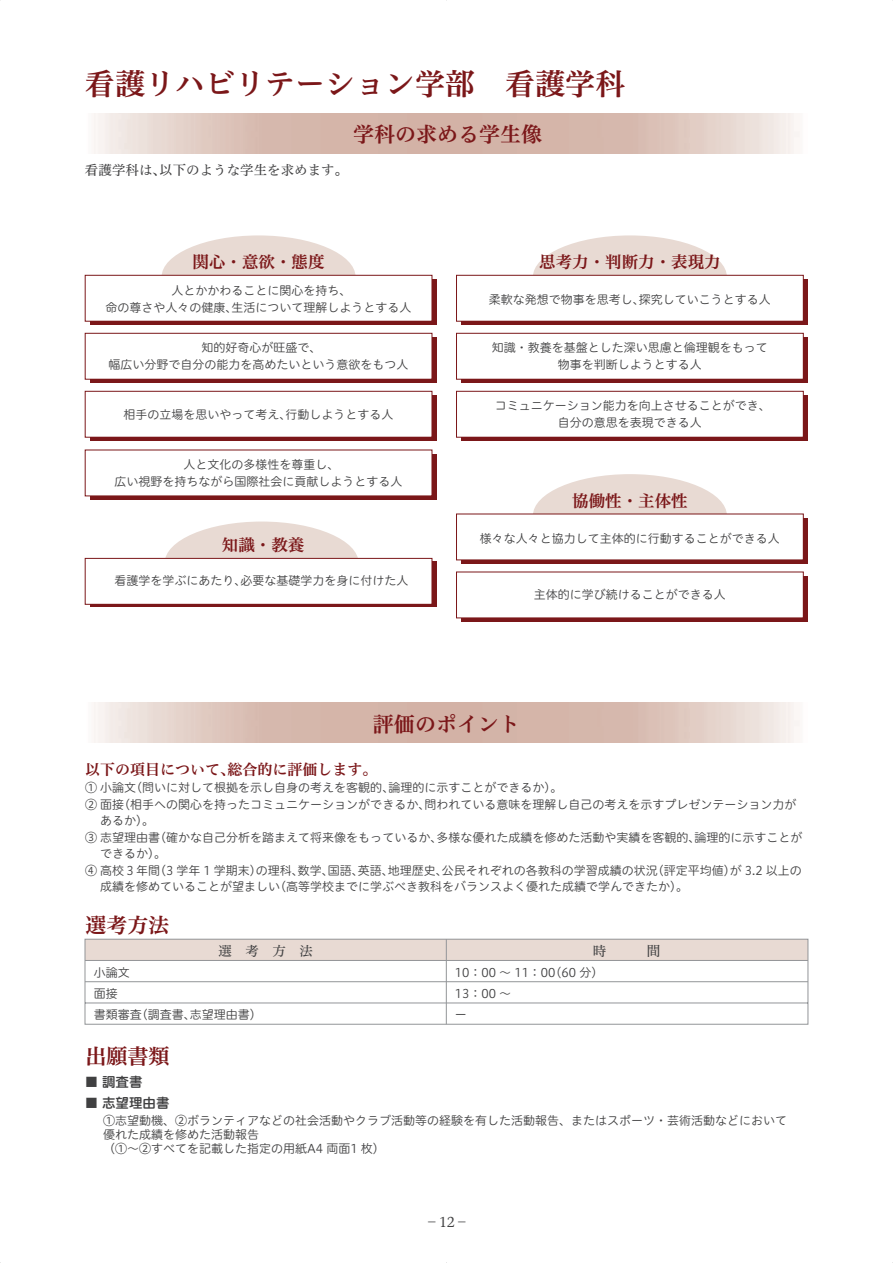
<style>
.page{position:relative;width:893px;height:1263px;background:#fff}
.page>*{position:absolute;margin:0;border:0;box-sizing:border-box;transform-origin:0 0}
.t1{font:30px "Hiragino UD Serif Std W6 90 msp RKSJ H";color:#7b1719}
.t2{font:21px "Hiragino UD Serif Std W6 90 msp RKSJ H";color:#7b1719}
.t3{font:16.5px "Hiragino UD Serif Std W6 90 msp RKSJ H";color:#7b1719}
.t4{font:15px "Hiragino UD Serif Std W6 90 msp RKSJ H";color:#7b1719}
.t5{font:13.5px "Hiragino UD Serif Std W4 90 msp RKSJ H";color:#404041}
.t6{font:13.5px "Hiragino UD Sans R Std W6 90 msp RKSJ H";color:#404041}
.t7{font:12px/16.5px "Hiragino UD Sans R Std W3 90 msp RKSJ H";color:#404041;text-align:center}
</style>
<div class="page">
<svg style="left:84px;top:938px;width:725px;height:87px"></svg>
<hr style="left:446px;top:939px;width:1px;height:85px;background:#939598">
<div style="left:162px;top:235px;width:194px;height:84px;background:#e8dad3;border-radius:50%"></div>
<div style="left:90px;top:279px;width:346px;height:46px;background:#7b1719"></div>
<div style="left:85px;top:275px;width:347px;height:46px;background:#fff"></div>
<div style="left:85px;top:275px;width:347px;height:47px;border:1px solid #7b1719"></div>
<div style="left:90px;top:337px;width:346px;height:46px;background:#7b1719"></div>
<div style="left:85px;top:333px;width:347px;height:46px;background:#fff"></div>
<div style="left:85px;top:333px;width:347px;height:47px;border:1px solid #7b1719"></div>
<div style="left:90px;top:395px;width:346px;height:46px;background:#7b1719"></div>
<div style="left:85px;top:391px;width:347px;height:46px;background:#fff"></div>
<div style="left:85px;top:391px;width:347px;height:47px;border:1px solid #7b1719"></div>
<div style="left:90px;top:454px;width:346px;height:46px;background:#7b1719"></div>
<div style="left:85px;top:450px;width:347px;height:46px;background:#fff"></div>
<div style="left:533px;top:474px;width:194px;height:83px;background:#e8dad3;border-radius:50%"></div>
<div style="left:461px;top:518px;width:347px;height:46px;background:#7b1719"></div>
<div style="left:456px;top:514px;width:347px;height:46px;background:#fff"></div>
<div style="left:461px;top:576px;width:347px;height:46px;background:#7b1719"></div>
<div style="left:456px;top:572px;width:347px;height:46px;background:#fff"></div>
<div style="left:533px;top:235px;width:194px;height:84px;background:#e8dad3;border-radius:50%"></div>
<div style="left:461px;top:279px;width:347px;height:46px;background:#7b1719"></div>
<div style="left:456px;top:275px;width:347px;height:46px;background:#fff"></div>
<div style="left:456px;top:275px;width:348px;height:47px;border:1px solid #7b1719"></div>
<div style="left:461px;top:337px;width:347px;height:46px;background:#7b1719"></div>
<div style="left:456px;top:333px;width:347px;height:46px;background:#fff"></div>
<div style="left:456px;top:333px;width:348px;height:47px;border:1px solid #7b1719"></div>
<div style="left:461px;top:395px;width:347px;height:46px;background:#7b1719"></div>
<div style="left:456px;top:391px;width:347px;height:46px;background:#fff"></div>
<div style="left:456px;top:391px;width:348px;height:47px;border:1px solid #7b1719"></div>
<div style="left:165px;top:522px;width:194px;height:83px;background:#e8dad3;border-radius:50%"></div>
<div style="left:90px;top:561px;width:346px;height:46px;background:#7b1719"></div>
<div style="left:85px;top:558px;width:347px;height:46px;background:#fff"></div>
<div style="left:85px;top:558px;width:347px;height:47px;border:1px solid #7b1719"></div>
<h1 class="t1" style="left:85px;top:73px;width:542px">看護リハビリテーション学部　看護学科</h1>
<p class="t5" style="left:85px;top:165px;width:265px">看護学科は、以下のような学生を求めます。</p>
<h2 class="t2" style="left:353px;top:126px;width:190px">学科の求める学生像</h2>
<h3 class="t3" style="left:193px;top:256px;width:133px">関心・意欲・態度</h3>
<h3 class="t3" style="left:539px;top:256px;width:183px">思考力・判断力・表現力</h3>
<p class="t7" style="left:106px;top:284px;width:307px">人とかかわることに関心を持ち、<br>命の尊さや人々の健康、生活について理解しようとする人</p>
<p class="t7" style="left:109px;top:341px;width:301px">知的好奇心が旺盛で、<br>幅広い分野で自分の能力を高めたいという意欲をもつ人</p>
<p class="t7" style="left:124px;top:408px;width:271px">相手の立場を思いやって考え、行動しようとする人</p>
<p class="t7" style="left:115px;top:458px;width:289px">人と文化の多様性を尊重し、<br>広い視野を持ちながら国際社会に貢献しようとする人</p>
<h3 class="t3" style="left:222px;top:538px;width:84px">知識・教養</h3>
<p class="t7" style="left:115px;top:574px;width:296px">看護学を学ぶにあたり、必要な基礎学力を身に付けた人</p>
<p class="t7" style="left:489px;top:293px;width:284px">柔軟な発想で物事を思考し、探究していこうとする人</p>
<p class="t7" style="left:492px;top:341px;width:277px">知識・教養を基盤とした深い思慮と倫理観をもって物事を判断しようとする人</p>
<p class="t7" style="left:495px;top:399px;width:278px">コミュニケーション能力を向上させることができ、自分の意思を表現できる人</p>
<h3 class="t3" style="left:572px;top:495px;width:117px">協働性・主体性</h3>
<p class="t7" style="left:480px;top:531px;width:301px">様々な人々と協力して主体的に行動することができる人</p>
<p class="t7" style="left:534px;top:588px;width:193px">主体的に学び続けることができる人</p>
<h2 class="t2" style="left:373px;top:716px;width:149px">評価のポイント</h2>
<p class="t4" style="left:85px;top:764px;width:294px">以下の項目について、総合的に評価します。</p>
<p class="t7" style="left:85px;top:781px;width:479px">① 小論文（問いに対して根拠を示し自身の考えを客観的、論理的に示すことができるか）。</p>
<p class="t7" style="left:85px;top:798px;width:713px">② 面接（相手への関心を持ったコミュニケーションができるか、問われている意味を理解し自己の考えを示すプレゼンテーション力が</p>
<p class="t7" style="left:100px;top:814px;width:55px">あるか）。</p>
<p class="t7" style="left:85px;top:831px;width:719px">③ 志望理由書（確かな自己分析を踏まえて将来像をもっているか、多様な優れた成績を修めた活動や実績を客観的、論理的に示すことが</p>
<p class="t7" style="left:100px;top:847px;width:67px">できるか）。</p>
<p class="t7" style="left:85px;top:864px;width:718px">④ 高校３年間（3 学年 1 学期末）の理科、数学、国語、英語、地理歴史、公民それぞれの各教科の学習成績の状況（評定平均値）が 3.2 以上の</p>
<p class="t7" style="left:100px;top:880px;width:589px">成績を修めていることが望ましい（高等学校までに学ぶべき教科をバランスよく優れた成績で学んできたか）。</p>
<h2 class="t2" style="left:85px;top:917px;width:86px">選考方法</h2>
<p class="t7" style="left:94px;top:966px;width:38px">小論文</p>
<p class="t7" style="left:455px;top:966px;width:150px">10：00 ～ 11：00（60 分）</p>
<p class="t7" style="left:94px;top:987px;width:26px">面接</p>
<p class="t7" style="left:455px;top:987px;width:58px">13：00 ～</p>
<p class="t7" style="left:94px;top:1008px;width:170px">書類審査（調査書、志望理由書）</p>
<p class="t7" style="left:455px;top:1008px;width:13px">ー</p>
<h2 class="t2" style="left:85px;top:1048px;width:85px">出願書類</h2>
<p class="t6" style="left:85px;top:1077px;width:59px">■ 調査書</p>
<p class="t6" style="left:85px;top:1098px;width:86px">■ 志望理由書</p>
<p class="t7" style="left:103px;top:1115px;width:685px;line-height:14.4px;text-align:left">①志望動機、②ボランティアなどの社会活動やクラブ活動等の経験を有した活動報告、またはスポーツ・芸術活動などにおいて優れた成績を修めた活動報告<br>（①～②すべてを記載した指定の用紙A4 両面1 枚）</p>
<p class="t5" style="left:218px;top:945px;width:96px">選　考　方　法</p>
<p class="t5" style="left:425px;top:1217px;width:45px">－12－</p>
</div>
